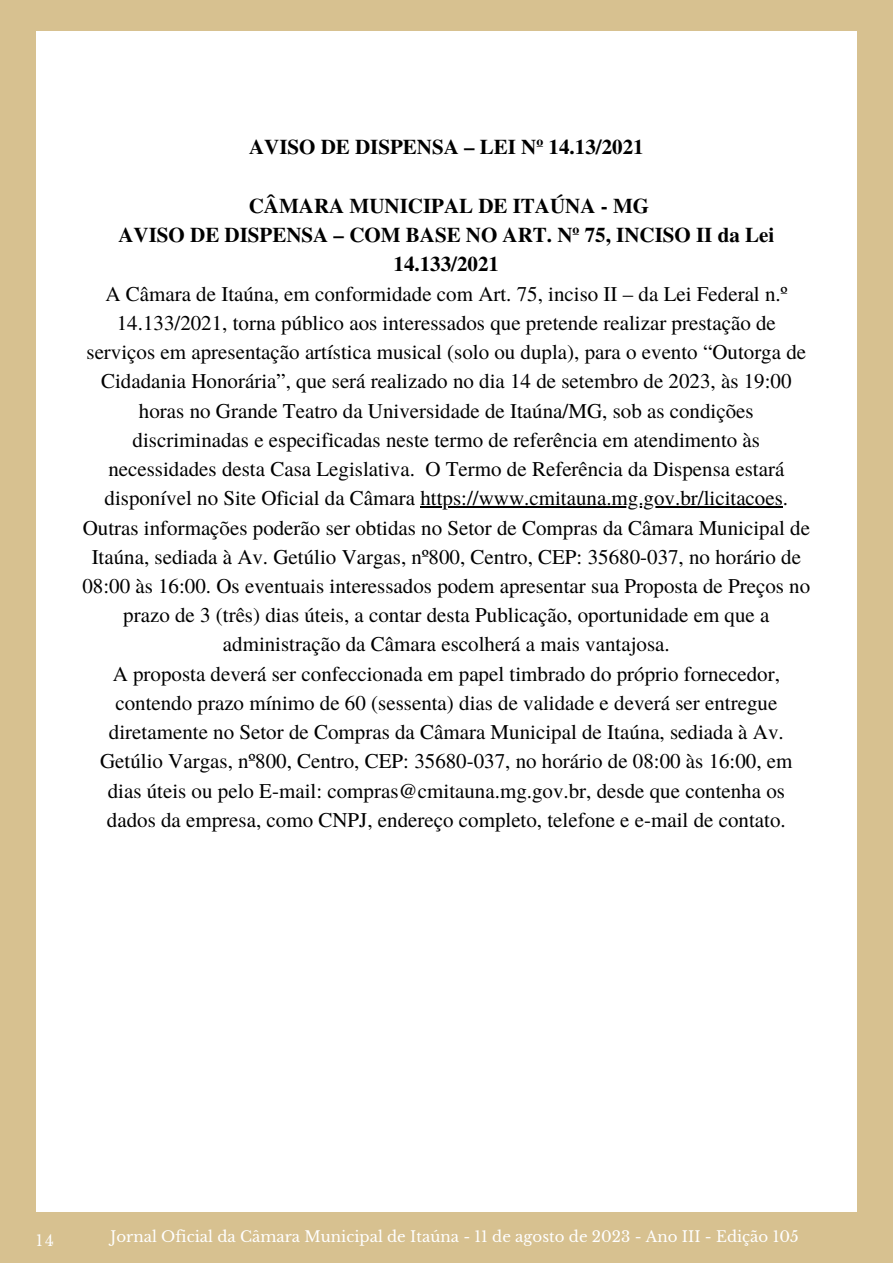
<style>
.page{position:relative;width:893px;height:1264px;background:#fff}
.page>*{position:absolute;margin:0;border:0;box-sizing:border-box;transform-origin:0 0}
.t1{font:21px/29.2px "Te X Gyre Termes";color:#000;text-align:center}
.t2{font:700 21px/29.2px "Te X Gyre Termes";color:#000;text-align:center}
.t3{font:15px "Libre Baskerville";color:#fff}
.t4{font:15px "Libre Baskerville";color:#fdfdfd}
</style>
<div class="page">
<div style="left:0;top:0;width:892px;height:1262px;background:#d7c190"></div>
<div style="left:36px;top:32px;width:820px;height:1179px;background:#fff"></div>
<hr style="left:420px;top:506px;width:362px;height:1px;background:#000">
<p class="t2" style="left:249px;top:132px;width:396px">AVISO DE DISPENSA – LEI Nº 14.13/2021</p>
<p class="t2" style="left:249px;top:190px;width:402px">CÂMARA MUNICIPAL DE ITAÚNA - MG</p>
<p class="t2" style="left:118px;top:219px;width:657px">AVISO DE DISPENSA – COM BASE NO ART. Nº 75, INCISO II da Lei<br>14.133/2021</p>
<p class="t1" style="left:82px;top:278px;width:729px">A Câmara de Itaúna, em conformidade com Art. 75, inciso II – da Lei Federal n.º 14.133/2021, torna público aos interessados que pretende realizar prestação de serviços em apresentação artística musical (solo ou dupla), para o evento “Outorga de Cidadania Honorária”, que será realizado no dia 14 de setembro de 2023, às 19:00 horas no Grande Teatro da Universidade de Itaúna/MG, sob as condições discriminadas e especificadas neste termo de referência em atendimento às necessidades desta Casa Legislativa. O Termo de Referência da Dispensa estará disponível no Site Oficial da Câmara https://www.cmitauna.mg.gov.br/licitacoes.<br>Outras informações poderão ser obtidas no Setor de Compras da Câmara Municipal de Itaúna, sediada à Av. Getúlio Vargas, nº800, Centro, CEP: 35680-037, no horário de 08:00 às 16:00. Os eventuais interessados podem apresentar sua Proposta de Preços no prazo de 3 (três) dias úteis, a contar desta Publicação, oportunidade em que a administração da Câmara escolherá a mais vantajosa.</p>
<p class="t1" style="left:100px;top:658px;width:694px">A proposta deverá ser confeccionada em papel timbrado do próprio fornecedor, contendo prazo mínimo de 60 (sessenta) dias de validade e deverá ser entregue diretamente no Setor de Compras da Câmara Municipal de Itaúna, sediada à Av.<br>Getúlio Vargas, nº800, Centro, CEP: 35680-037, no horário de 08:00 às 16:00, em dias úteis ou pelo E-mail: compras@cmitauna.mg.gov.br, desde que contenha os dados da empresa, como CNPJ, endereço completo, telefone e e-mail de contato.</p>
<p class="t4" style="left:36px;top:1231px;width:19px">14</p>
<p class="t3" style="left:111px;top:1227px;width:689px">Jornal Oficial da Câmara Municipal de Itaúna - 11 de agosto de 2023 - Ano III - Edição 105</p>
</div>
